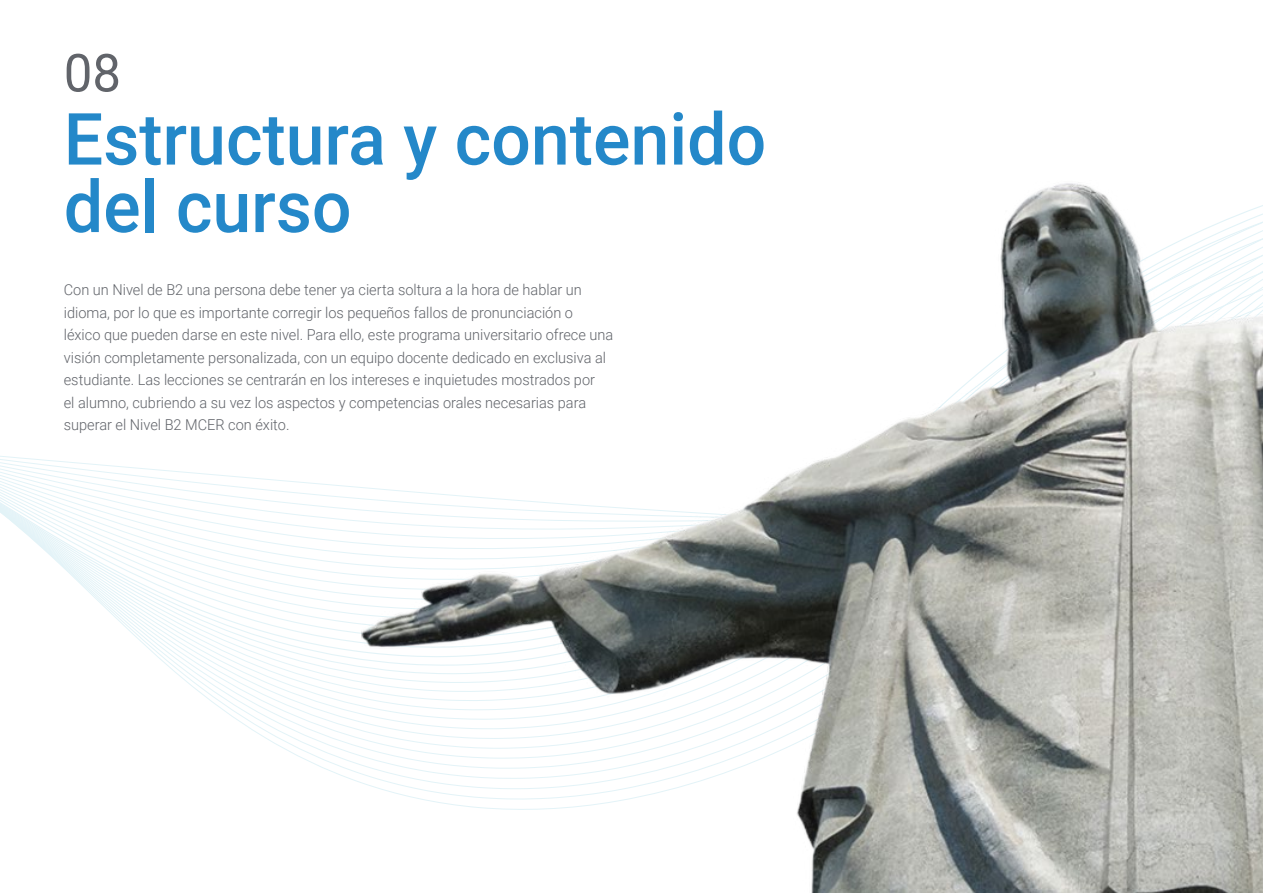
<style>
.page{position:relative;width:1263px;height:893px;background:#fff}
.page>*{position:absolute;margin:0;border:0;box-sizing:border-box;transform-origin:0 0}
.t1{font:500 72px/67.5px "Roboto";color:#2488c9}
.t2{font:52.5px "Roboto";color:#61646a}
.t3{font:300 15px/22.5px "Roboto";color:#61646a}
</style>
<div class="page">
<svg style="left:0;top:456px;width:353px;height:324px"></svg>
<img style="left:353px;top:183px;width:910px;height:710px">
<h2 class="t2" style="left:64px;top:36px;width:59px">08</h2>
<h1 class="t1" style="left:64px;top:103px;width:704px">Estructura y contenido del curso</h1>
<p class="t3" style="left:64px;top:278px;width:551px">Con un Nivel de B2 una persona debe tener ya cierta soltura a la hora de hablar un idioma, por lo que es importante corregir los pequeños fallos de pronunciación o léxico que pueden darse en este nivel. Para ello, este programa universitario ofrece una visión completamente personalizada, con un equipo docente dedicado en exclusiva al estudiante. Las lecciones se centrarán en los intereses e inquietudes mostrados por<br>el alumno, cubriendo a su vez los aspectos y competencias orales necesarias para superar el Nivel B2 MCER con éxito.</p>
</div>
